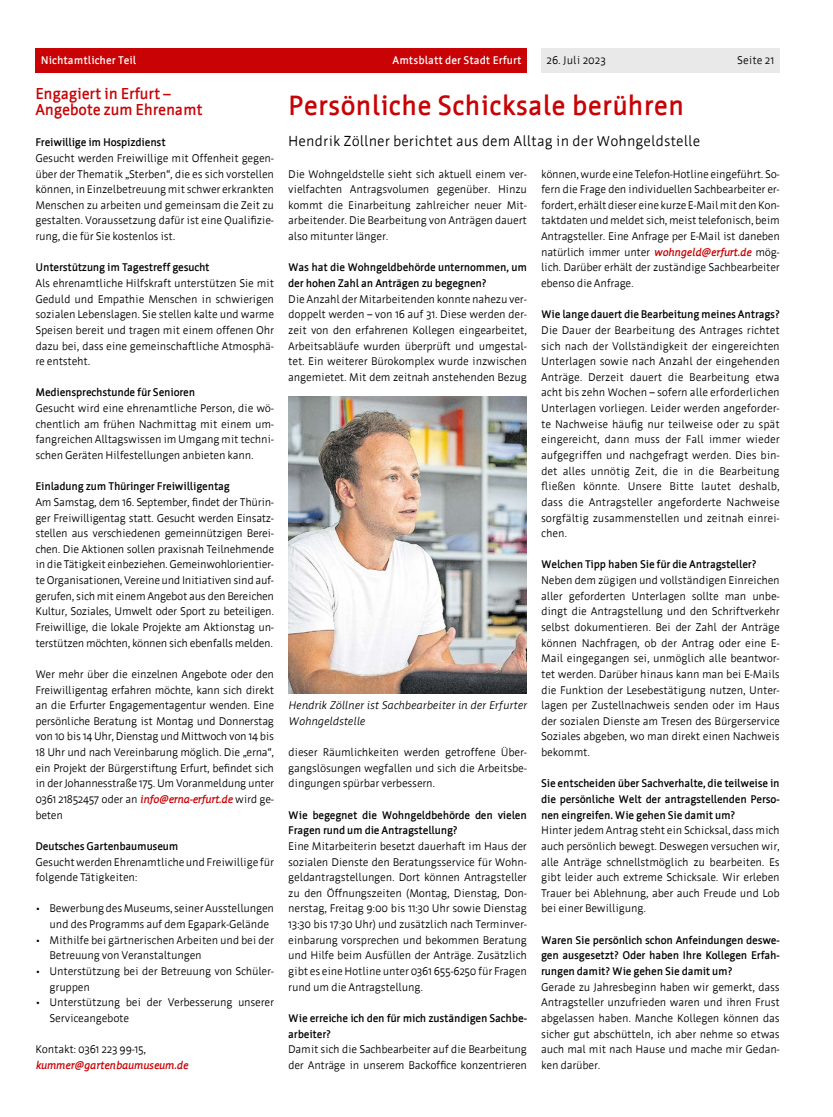
<style>
.page{position:relative;width:833px;height:1117px;background:#fff}
.page>*{position:absolute;margin:0;border:0;box-sizing:border-box;transform-origin:0 0}
.H1-u1{font:700 27.5px "Werk";color:#c80205}
.H1-u3{font:700 15.62px/15.6px "Werk";letter-spacing:-.02em;color:#c80205}
.P-uz{font:14.38px "Werk";color:#000}
.P-Normal{font:11px/15.6px "Werk";letter-spacing:-.02em;color:#000;text-align:justify}
.P-zu{font:700 11px/15.6px "Werk";letter-spacing:-.02em;color:#000}
.t1{font:italic 11px/15.6px "Werk";letter-spacing:-.02em;color:#000}
.P-Normal-2{font:italic 700 11px/15.6px "Werk";letter-spacing:-.02em;color:#c80205}
.t2{font:700 11px "Werk";color:#fff}
.P-Normal-3{font:11px "Werk";color:#000}
.s1{font-weight:700;font-style:italic;color:#c80205}
.s2{font-weight:400;font-style:normal;color:#000}
</style>
<div class="page">
<div style="left:541px;top:48px;width:239px;height:25px;background:#e9e9e9"></div>
<div style="left:35px;top:48px;width:492px;height:25px;background:#c80205"></div>
<img style="left:288px;top:396px;width:239px;height:297px">
<p class="t2" style="left:41px;top:55px;width:97px">Nichtamtlicher Teil</p>
<p class="t2" style="left:392px;top:55px;width:131px">Amtsblatt der Stadt Erfurt</p>
<p class="P-Normal-3" style="left:546px;top:54px;width:61px">26. Juli 2023</p>
<p class="P-Normal" style="left:737px;top:53px;width:39px">Seite 21</p>
<h1 class="H1-u3" style="left:35px;top:86px;width:169px">Engagiert in Erfurt –<br>Angebote zum Ehrenamt</h1>
<p class="P-zu" style="left:35px;top:135px;width:132px">Freiwillige im Hospizdienst</p>
<p class="P-Normal" style="left:35px;top:150px;width:240px">Gesucht werden Freiwillige mit Offenheit gegen&shy;über der Thematik „Sterben“, die es sich vorstellen können, in Einzelbetreuung mit schwer erkrankten Menschen zu arbeiten und gemeinsam die Zeit zu gestalten. Voraussetzung dafür ist eine Qualifizie&shy;rung, die für Sie kostenlos ist.</p>
<p class="P-zu" style="left:35px;top:260px;width:176px">Unterstützung im Tagestreff gesucht</p>
<p class="P-Normal" style="left:35px;top:275px;width:240px">Als ehrenamtliche Hilfskraft unterstützen Sie mit Geduld und Empathie Menschen in schwierigen sozialen Lebenslagen. Sie stellen kalte und warme Speisen bereit und tragen mit einem offenen Ohr dazu bei, dass eine gemeinschaftliche Atmosphä&shy;re entsteht.</p>
<p class="P-zu" style="left:35px;top:385px;width:161px">Mediensprechstunde für Senioren</p>
<p class="P-Normal" style="left:35px;top:400px;width:240px">Gesucht wird eine ehrenamtliche Person, die wö&shy;chentlich am frühen Nachmittag mit einem um&shy;fangreichen Alltagswissen im Umgang mit techni&shy;schen Geräten Hilfestellungen anbieten kann.</p>
<p class="P-zu" style="left:35px;top:478px;width:196px">Einladung zum Thüringer Freiwilligentag</p>
<p class="P-Normal" style="left:35px;top:494px;width:240px">Am Samstag, dem 16. September, findet der Thürin&shy;ger Freiwilligentag statt. Gesucht werden Einsatz&shy;stellen aus verschiedenen gemeinnützigen Berei&shy;chen. Die Aktionen sollen praxisnah Teilnehmende in die Tätigkeit einbeziehen. Gemeinwohlorientier&shy;te Organisationen, Vereine und Initiativen sind auf&shy;gerufen, sich mit einem Angebot aus den Bereichen Kultur, Soziales, Umwelt oder Sport zu beteiligen.<br>Freiwillige, die lokale Projekte am Aktionstag un&shy;terstützen möchten, können sich ebenfalls melden.</p>
<p class="P-Normal" style="left:35px;top:666px;width:240px">Wer mehr über die einzelnen Angebote oder den Freiwilligentag erfahren möchte, kann sich direkt an die Erfurter Engagementagentur wenden. Eine persönliche Beratung ist Montag und Donnerstag von 10 bis 14 Uhr, Dienstag und Mittwoch von 14 bis 18 Uhr und nach Vereinbarung möglich. Die „erna“, ein Projekt der Bürgerstiftung Erfurt, befindet sich in der Johannesstraße 175. Um Voranmeldung unter 0361 21852457 oder an <span class="s1">info@erna-erfurt.de</span> wird ge&shy;beten</p>
<p class="P-zu" style="left:35px;top:838px;width:144px">Deutsches Gartenbaumuseum</p>
<p class="P-Normal" style="left:35px;top:853px;width:240px">Gesucht werden Ehrenamtliche und Freiwillige für folgende Tätigkeiten:</p>
<p class="P-Normal" style="left:50px;top:900px;width:226px;text-indent:-14px">• Bewerbung des Museums, seiner Ausstellungen und des Programms auf dem Egapark-Gelände</p>
<p class="P-Normal" style="left:50px;top:931px;width:226px;text-indent:-14px">• Mithilfe bei gärtnerischen Arbeiten und bei der<br>Betreuung von Veranstaltungen</p>
<p class="P-Normal" style="left:50px;top:963px;width:226px;text-indent:-14px">• Unterstützung bei der Betreuung von Schüler&shy;gruppen</p>
<p class="P-Normal" style="left:50px;top:994px;width:226px;text-indent:-14px">• Unterstützung bei der Verbesserung unserer<br>Serviceangebote</p>
<p class="P-Normal-2" style="left:35px;top:1041px;width:154px"><span class="s2">Kontakt: 0361 223 99-15, </span>kummer@gartenbaumuseum.de</p>
<h1 class="H1-u1" style="left:288px;top:90px;width:397px">Persönliche Schicksale berühren</h1>
<p class="P-uz" style="left:288px;top:133px;width:413px">Hendrik Zöllner berichtet aus dem Alltag in der Wohngeldstelle</p>
<p class="P-Normal" style="left:288px;top:166px;width:240px">Die Wohngeldstelle sieht sich aktuell einem ver&shy;vielfachten Antragsvolumen gegenüber. Hinzu kommt die Einarbeitung zahlreicher neuer Mit&shy;arbeitender. Die Bearbeitung von Anträgen dauert also mitunter länger.</p>
<p class="P-zu" style="left:288px;top:260px;width:240px">Was hat die Wohngeldbehörde unternommen, um der hohen Zahl an Anträgen zu begegnen?</p>
<p class="P-Normal" style="left:288px;top:291px;width:240px">Die Anzahl der Mitarbeitenden konnte nahezu ver&shy;doppelt werden – von 16 auf 31. Diese werden der&shy;zeit von den erfahrenen Kollegen eingearbeitet, Arbeitsabläufe wurden überprüft und umgestal&shy;tet. Ein weiterer Bürokomplex wurde inzwischen angemietet. Mit dem zeitnah anstehenden Bezug</p>
<p class="P-Normal" style="left:541px;top:166px;width:240px">können, wurde eine Telefon-Hotline eingeführt. So&shy;fern die Frage den individuellen Sachbearbeiter er&shy;fordert, erhält dieser eine kurze E-Mail mit den Kon&shy;taktdaten und meldet sich, meist telefonisch, beim Antragsteller. Eine Anfrage per E-Mail ist daneben natürlich immer unter <span class="s1">wohngeld@erfurt.de</span> mög&shy;lich. Darüber erhält der zuständige Sachbearbeiter ebenso die Anfrage.</p>
<p class="P-zu" style="left:541px;top:307px;width:240px">Wie lange dauert die Bearbeitung meines Antrags?</p>
<p class="P-Normal" style="left:541px;top:322px;width:240px">Die Dauer der Bearbeitung des Antrages richtet sich nach der Vollständigkeit der eingereichten Unterlagen sowie nach Anzahl der eingehenden Anträge. Derzeit dauert die Bearbeitung etwa acht bis zehn Wochen – sofern alle erforderlichen Unterlagen vorliegen. Leider werden angeforder&shy;te Nachweise häufig nur teilweise oder zu spät eingereicht, dann muss der Fall immer wieder aufgegriffen und nachgefragt werden. Dies bin&shy;det alles unnötig Zeit, die in die Bearbeitung fließen könnte. Unsere Bitte lautet deshalb, dass die Antragsteller angeforderte Nachweise sorgfältig zusammenstellen und zeitnah einrei&shy;chen.</p>
<p class="P-zu" style="left:541px;top:557px;width:217px">Welchen Tipp haben Sie für die Antragsteller?</p>
<p class="P-Normal" style="left:541px;top:572px;width:240px">Neben dem zügigen und vollständigen Einreichen aller geforderten Unterlagen sollte man unbe&shy;dingt die Antragstellung und den Schriftverkehr selbst dokumentieren. Bei der Zahl der Anträge können Nachfragen, ob der Antrag oder eine E-Mail eingegangen sei, unmöglich alle beantwor&shy;tet werden. Darüber hinaus kann man bei E-Mails die Funktion der Lesebestätigung nutzen, Unter&shy;lagen per Zustellnachweis senden oder im Haus der sozialen Dienste am Tresen des Bürgerservice Soziales abgeben, wo man direkt einen Nachweis bekommt.</p>
<p class="P-zu" style="left:541px;top:775px;width:240px;text-align:justify">Sie entscheiden über Sachverhalte, die teilweise in die persönliche Welt der antragstellenden Perso&shy;nen eingreifen. Wie gehen Sie damit um?</p>
<p class="P-Normal" style="left:541px;top:822px;width:240px">Hinter jedem Antrag steht ein Schicksal, dass mich auch persönlich bewegt. Deswegen versuchen wir, alle Anträge schnellstmöglich zu bearbeiten. Es gibt leider auch extreme Schicksale. Wir erleben Trauer bei Ablehnung, aber auch Freude und Lob bei einer Bewilligung.</p>
<p class="P-zu" style="left:541px;top:932px;width:240px;text-align:justify">Waren Sie persönlich schon Anfeindungen deswe&shy;gen ausgesetzt? Oder haben Ihre Kollegen Erfah&shy;rungen damit? Wie gehen Sie damit um?</p>
<p class="P-Normal" style="left:541px;top:978px;width:240px">Gerade zu Jahresbeginn haben wir gemerkt, dass Antragsteller unzufrieden waren und ihren Frust abgelassen haben. Manche Kollegen können das sicher gut abschütteln, ich aber nehme so etwas auch mal mit nach Hause und mache mir Gedan&shy;ken darüber.</p>
<p class="t1" style="left:288px;top:697px;width:240px">Hendrik Zöllner ist Sachbearbeiter in der Erfurter<br>Wohngeldstelle</p>
<p class="P-Normal" style="left:288px;top:744px;width:240px">dieser Räumlichkeiten werden getroffene Über&shy;gangslösungen wegfallen und sich die Arbeitsbe&shy;dingungen spürbar verbessern.</p>
<p class="P-zu" style="left:288px;top:807px;width:240px">Wie begegnet die Wohngeldbehörde den vielen<br>Fragen rund um die Antragstellung?</p>
<p class="P-Normal" style="left:288px;top:838px;width:240px">Eine Mitarbeiterin besetzt dauerhaft im Haus der sozialen Dienste den Beratungsservice für Wohn&shy;geldantragstellungen. Dort können Antragsteller zu den Öffnungszeiten (Montag, Dienstag, Don&shy;nerstag, Freitag 9:00 bis 11:30 Uhr sowie Dienstag 13:30 bis 17:30 Uhr) und zusätzlich nach Terminver&shy;einbarung vorsprechen und bekommen Beratung und Hilfe beim Ausfüllen der Anträge. Zusätzlich gibt es eine Hotline unter 0361 655-6250 für Fragen rund um die Antragstellung.</p>
<p class="P-zu" style="left:288px;top:1010px;width:240px">Wie erreiche ich den für mich zuständigen Sachbe&shy;arbeiter?</p>
<p class="P-Normal" style="left:288px;top:1041px;width:240px">Damit sich die Sachbearbeiter auf die Bearbeitung der Anträge in unserem Backoffice konzentrieren</p>
</div>
